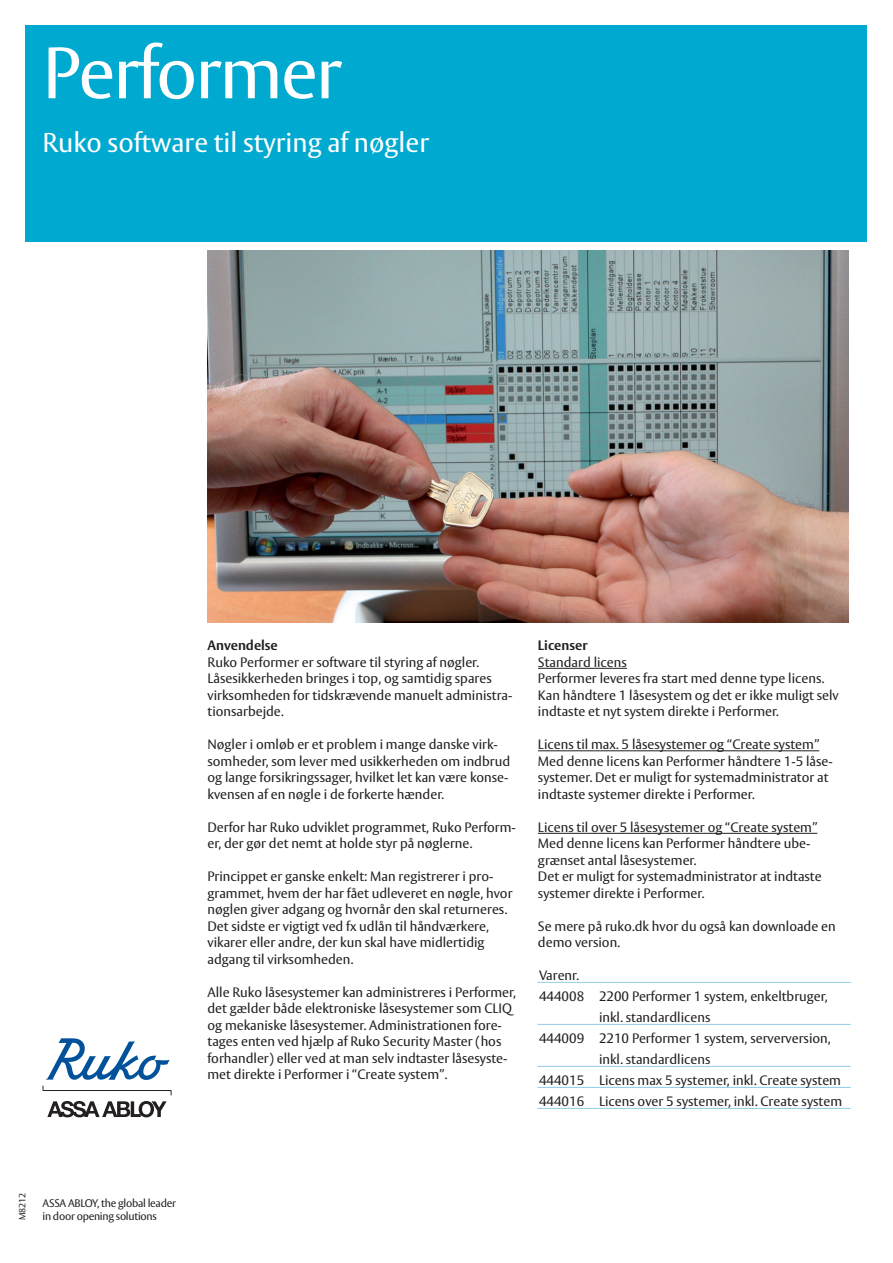
<style>
.page{position:relative;width:893px;height:1263px;background:#fff}
.page>*{position:absolute;margin:0;border:0;box-sizing:border-box;transform-origin:0 0}
.t1{font:72px "ASSA Vesta";letter-spacing:-.025em;color:#fff}
.t2{font:27px "ASSA Vesta";color:#fff}
.t3{font:13.5px/16.5px "ASSA Vesta";color:#231f20}
.t4{font:700 13.5px "ASSA Vesta";color:#231f20}
.t5{font:10.95px/14px "ASSA Vesta";letter-spacing:-.025em;color:#231f20}
.t6{font:9px "ASSA Vesta";color:#231f20}
</style>
<div class="page">
<img style="left:207px;top:250px;width:641px;height:373px">
<div style="left:26px;top:26px;width:841px;height:216px;background:#00a9d0"></div>
<svg style="left:43px;top:1086px;width:129px;height:9px"></svg>
<svg style="left:47px;top:1101px;width:120px;height:16px"></svg>
<svg style="left:46px;top:1038px;width:123px;height:42px"></svg>
<hr style="left:538px;top:668px;width:89px;height:1px;background:#231f20">
<hr style="left:538px;top:750px;width:281px;height:1px;background:#231f20">
<hr style="left:538px;top:833px;width:279px;height:1px;background:#231f20">
<hr style="left:537px;top:982px;width:314px;height:1px;background:#91cde5">
<hr style="left:537px;top:1024px;width:314px;height:1px;background:#91cde5">
<hr style="left:537px;top:1066px;width:314px;height:1px;background:#91cde5">
<hr style="left:537px;top:1087px;width:314px;height:1px;background:#91cde5">
<hr style="left:537px;top:1108px;width:314px;height:1px;background:#91cde5">
<h1 class="t1" style="left:43px;top:30px;width:301px">Performer</h1>
<h2 class="t2" style="left:43px;top:126px;width:388px">Ruko software til styring af nøgler</h2>
<p class="t4" style="left:207px;top:637px;width:72px">Anvendelse</p>
<p class="t3" style="left:207px;top:654px;width:306px">Ruko Performer er software til styring af nøgler.<br>Låsesikkerheden bringes i top, og samtidig spares virksomheden for tidskrævende manuelt administra&shy;tionsarbejde.</p>
<p class="t3" style="left:207px;top:737px;width:304px">Nøgler i omløb er et problem i mange danske virk&shy;somheder, som lever med usikkerheden om indbrud og lange forsikringssager, hvilket let kan være konse&shy;kvensen af en nøgle i de forkerte hænder.</p>
<p class="t3" style="left:207px;top:819px;width:310px">Derfor har Ruko udviklet programmet, Ruko Perform&shy;er, der gør det nemt at holde styr på nøglerne.</p>
<p class="t3" style="left:207px;top:869px;width:307px">Princippet er ganske enkelt: Man registrerer i pro&shy;grammet, hvem der har fået udleveret en nøgle, hvor nøglen giver adgang og hvornår den skal returneres.<br>Det sidste er vigtigt ved fx udlån til håndværkere, vikarer eller andre, der kun skal have midlertidig adgang til virksomheden.</p>
<p class="t3" style="left:207px;top:984px;width:310px">Alle Ruko låsesystemer kan administreres i Performer, det gælder både elektroniske låsesystemer som CLIQ og mekaniske låsesystemer. Administrationen fore&shy;tages enten ved hjælp af Ruko Security Master (hos forhandler) eller ved at man selv indtaster låsesyste&shy;met direkte i Performer i “Create system”.</p>
<p class="t4" style="left:538px;top:637px;width:51px">Licenser</p>
<p class="t3" style="left:538px;top:654px;width:302px">Standard licens<br>Performer leveres fra start med denne type licens.<br>Kan håndtere 1 låsesystem og det er ikke muligt selv indtaste et nyt system direkte i Performer.</p>
<p class="t3" style="left:538px;top:737px;width:296px">Licens til max. 5 låsesystemer og “Create system” Med denne licens kan Performer håndtere 1-5 låse&shy;systemer. Det er muligt for systemadministrator at indtaste systemer direkte i Performer.</p>
<p class="t3" style="left:538px;top:819px;width:285px">Licens til over 5 låsesystemer og “Create system” Med denne licens kan Performer håndtere ube&shy;grænset antal låsesystemer.<br>Det er muligt for systemadministrator at indtaste systemer direkte i Performer.</p>
<p class="t3" style="left:538px;top:918px;width:299px">Se mere på ruko.dk hvor du også kan downloade en demo version.</p>
<p class="t3" style="left:539px;top:967px;width:42px">Varenr.</p>
<p class="t3" style="left:539px;top:988px;width:290px">444008 2200 Performer 1 system, enkeltbruger,</p>
<p class="t3" style="left:599px;top:1009px;width:113px">inkl. standardlicens</p>
<p class="t3" style="left:539px;top:1030px;width:293px">444009 2210 Performer 1 system, serverversion,</p>
<p class="t3" style="left:599px;top:1051px;width:113px">inkl. standardlicens</p>
<p class="t3" style="left:539px;top:1072px;width:304px">444015 Licens max 5 systemer, inkl. Create system</p>
<p class="t3" style="left:539px;top:1093px;width:305px">444016 Licens over 5 systemer, inkl. Create system</p>
<p class="t6" style="left:17px;top:1220px;width:29px;rotate:-90deg">M8212</p>
<p class="t5" style="left:43px;top:1196px;width:135px">ASSA ABLOY, the global leader in door opening solutions</p>
</div>
